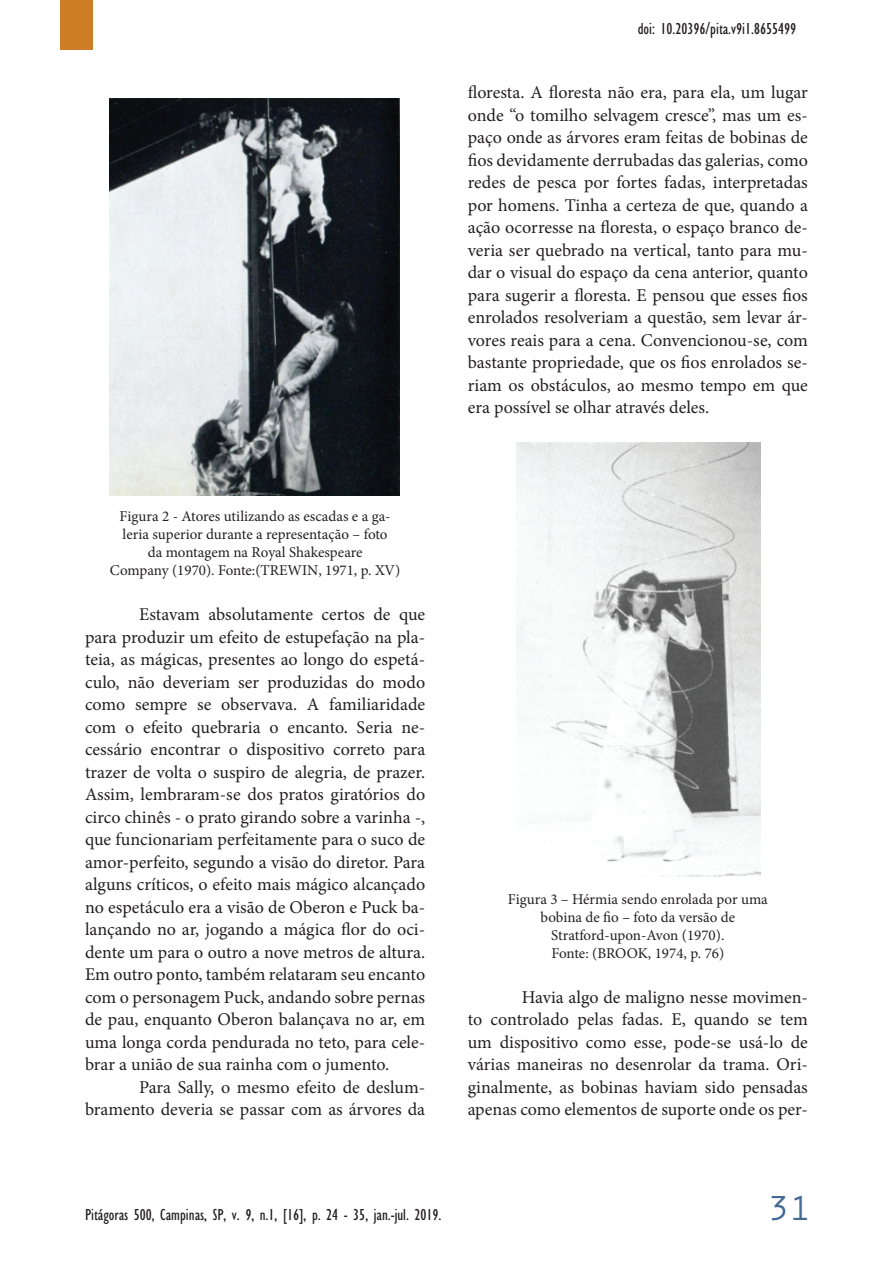
<style>
.page{position:relative;width:893px;height:1263px;background:#fff}
.page>*{position:absolute;margin:0;border:0;box-sizing:border-box;transform-origin:0 0}
.t1{font:36px "Orator Std";color:#456a94}
.t2{font:18px/22.5px "Minion Pro";color:#231f20;text-align:justify}
.t3{font:condensed 16.5px "M Gill Sans";color:#231f20}
.t4{font:15px/18px "Minion Pro";color:#231f20;text-align:center}
</style>
<div class="page">
<div style="left:60px;top:0;width:32px;height:50px;background:#cd7e27"></div>
<img style="left:110px;top:98px;width:289px;height:398px">
<img style="left:517px;top:442px;width:244px;height:435px">
<p class="t3" style="left:638px;top:19px;width:160px">doi: 10.20396/pita.v9i1.8655499</p>
<p class="t2" style="left:468px;top:81px;width:342px">floresta. A floresta não era, para ela, um lugar onde “o tomilho selvagem cresce”, mas um es&shy;paço onde as árvores eram feitas de bobinas de fios devidamente derrubadas das galerias, como redes de pesca por fortes fadas, interpretadas por homens. Tinha a certeza de que, quando a ação ocorresse na floresta, o espaço branco de&shy;veria ser quebrado na vertical, tanto para mu&shy;dar o visual do espaço da cena anterior, quanto para sugerir a floresta. E pensou que esses fios enrolados resolveriam a questão, sem levar ár&shy;vores reais para a cena. Convencionou-se, com bastante propriedade, que os fios enrolados se&shy;riam os obstáculos, ao mesmo tempo em que era possível se olhar através deles.</p>
<p class="t4" style="left:110px;top:507px;width:292px">Figura 2 - Atores utilizando as escadas e a ga&shy;leria superior durante a representação – foto<br>da montagem na Royal Shakespeare<br>Company (1970). Fonte:(TREWIN, 1971, p. XV)</p>
<p class="t2" style="left:85px;top:603px;width:342px;text-indent:54px">Estavam absolutamente certos de que para produzir um efeito de estupefação na pla&shy;teia, as mágicas, presentes ao longo do espetá&shy;culo, não deveriam ser produzidas do modo como sempre se observava. A familiaridade com o efeito quebraria o encanto. Seria ne&shy;cessário encontrar o dispositivo correto para trazer de volta o suspiro de alegria, de prazer.<br>Assim, lembraram-se dos pratos giratórios do circo chinês - o prato girando sobre a varinha -, que funcionariam perfeitamente para o suco de amor-perfeito, segundo a visão do diretor. Para alguns críticos, o efeito mais mágico alcançado no espetáculo era a visão de Oberon e Puck ba&shy;lançando no ar, jogando a mágica flor do oci&shy;dente um para o outro a nove metros de altura.<br>Em outro ponto, também relataram seu encanto com o personagem Puck, andando sobre pernas de pau, enquanto Oberon balançava no ar, em uma longa corda pendurada no teto, para cele&shy;brar a união de sua rainha com o jumento.</p>
<p class="t2" style="left:85px;top:1076px;width:342px;text-align:right">Para Sally, o mesmo efeito de deslum&shy;bramento deveria se passar com as árvores da</p>
<p class="t4" style="left:508px;top:890px;width:262px">Figura 3 – Hérmia sendo enrolada por uma bobina de fio – foto da versão de<br>Stratford-upon-Avon (1970).<br>Fonte: (BROOK, 1974, p. 76)</p>
<p class="t2" style="left:468px;top:986px;width:342px;text-indent:54px">Havia algo de maligno nesse movimen&shy;to controlado pelas fadas. E, quando se tem um dispositivo como esse, pode-se usá-lo de várias maneiras no desenrolar da trama. Ori&shy;ginalmente, as bobinas haviam sido pensadas apenas como elementos de suporte onde os per-</p>
<p class="t3" style="left:85px;top:1205px;width:358px">Pitágoras 500, Campinas, SP, v. 9, n.1, [16], p. 24 - 35, jan.-jul. 2019.</p>
<h1 class="t1" style="left:768px;top:1182px;width:45px">31</h1>
</div>
